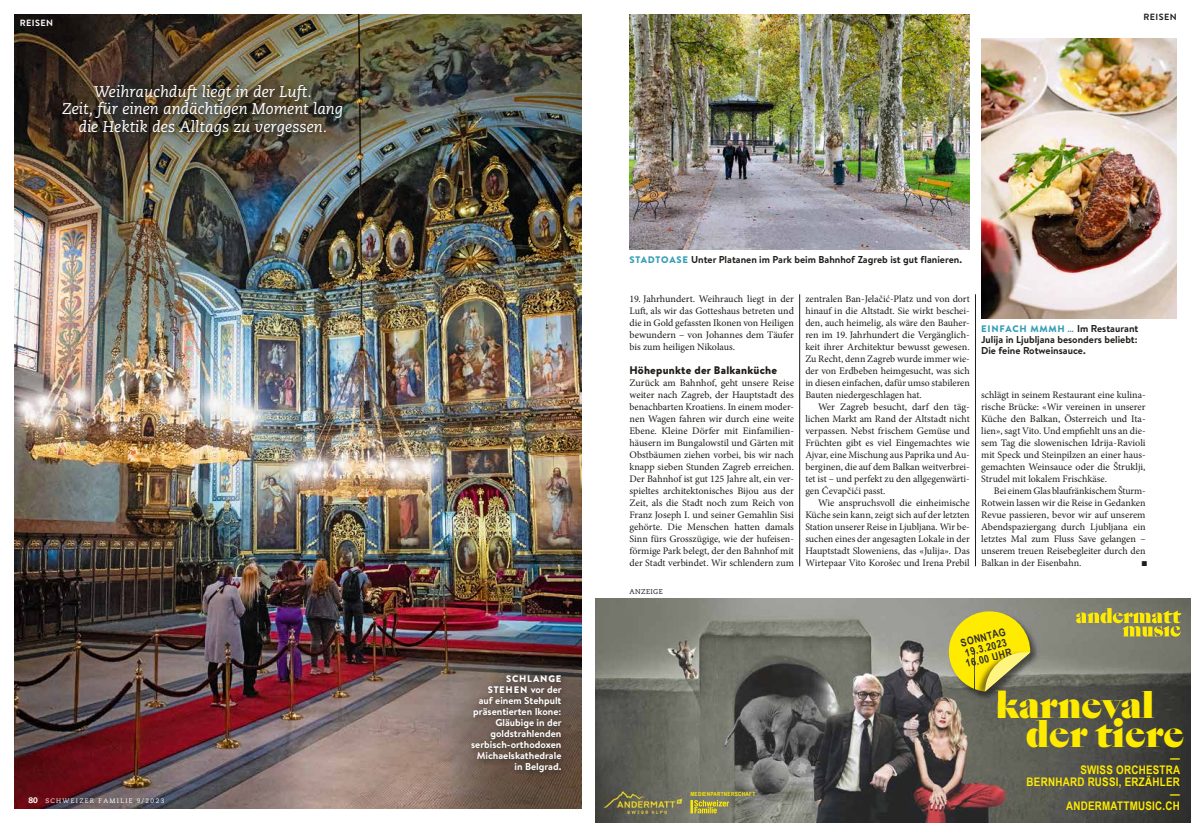
<style>
.page{position:relative;width:1191px;height:823px;background:#fff}
.page>*{position:absolute;margin:0;border:0;box-sizing:border-box;transform-origin:0 0}
.t1{font:900 35.6px/29.6px "Sang Bleu Empire";color:#ffeb00}
.t2{font:italic 15.5px/17.5px "Caecilia";color:#fff;text-align:center}
.t3{font:700 11.8px/11.8px "Arial Narrow";letter-spacing:.02em;color:#ffeb00;text-align:right}
.t4{font:900 11px "Brandon Text";letter-spacing:.02em;color:#1f1c19}
.t5{font:700 10.6px/10.6px "Arial Narrow";color:#312e30}
.t6{font:10px/12px "Minion Pro";color:#1f1c19;text-align:justify}
.t7{font:700 10px/11px "Brandon Text";color:#1f1c19}
.t8{font:700 10px/11px "Brandon Text";color:#fff;text-align:right}
.t9{font:900 9.5px "Brandon Grotesque";letter-spacing:.08em;color:#369db7}
.t10{font:900 9.5px/11px "Brandon Grotesque";letter-spacing:.08em;color:#fff;text-align:right}
.t11{font:700 9px "Brandon Grotesque";letter-spacing:.04em;color:#fff}
.t12{font:700 9px "Brandon Grotesque";letter-spacing:.04em;color:#1f1c19}
.t13{font:7px "Caecilia";letter-spacing:.06em;color:#1f1c19}
.t14{font:7px "Zapf Dingbats Std";color:#1f1c19}
.t15{font:6.5px "Caecilia";letter-spacing:.2em;color:#fff}
.t16{font:700 5.7px "Arial Narrow";letter-spacing:.05em;color:#ffeb00}
.s1{font-weight:800;font-size:8px}
.s2{font-family:"Brandon Grotesque";font-weight:900;font-size:9.5px;color:#369db7}
.s3{font-family:"Brandon Text";font-weight:700;font-size:10px;color:#1f1c19}
.s4{font-family:"Brandon Text";font-weight:700;font-size:10px}
</style>
<div class="page">
<img style="left:14px;top:14px;width:567px;height:794px">
<img style="left:981px;top:38px;width:195px;height:280px">
<img style="left:629px;top:14px;width:340px;height:236px">
<svg style="left:446px;top:655px;width:135px;height:153px;background:#66554b"></svg>
<img style="left:45px;top:66px;width:332px;height:92px;border-radius:50%">
<svg style="left:90px;top:74px;width:256px;height:72px;background:#5e5742"></svg>
<hr style="left:975px;top:294px;width:1px;height:272px;background:#1f1c19">
<hr style="left:799px;top:294px;width:1px;height:272px;background:#1f1c19">
<div style="left:62px;top:83px;width:285px;height:57px;background:#1f1c19;opacity:.6"></div>
<div style="left:467px;top:669px;width:101px;height:109px;background:#1f1c19;opacity:.75"></div>
<img style="left:595px;top:598px;width:596px;height:224px">
<svg style="left:1076px;top:607px;width:105px;height:29px;background:#a7a24a"></svg>
<img style="left:948px;top:610px;width:91px;height:90px">
<svg style="left:998px;top:699px;width:19px;height:1px"></svg>
<img style="left:975px;top:691px;width:54px;height:8px">
<img style="left:995px;top:691px;width:22px;height:8px">
<svg style="left:948px;top:611px;width:82px;height:80px;background:#d3c62d"></svg>
<img style="left:603px;top:791px;width:78px;height:21px">
<svg style="left:690px;top:799px;width:39px;height:13px"></svg>
<p class="t11" style="left:20px;top:17px;width:35px">REISEN</p>
<h2 class="t2" style="left:62px;top:83px;width:282px">Weihrauchduft liegt in der Luft.<br>Zeit, für einen andächtigen Moment lang die Hektik des Alltags zu vergessen.</h2>
<p class="t15" style="left:28px;top:796px;width:138px"><span class="s1">80</span> SCHWEIZER FAMILIE 9/2023</p>
<p class="t12" style="left:1143px;top:11px;width:35px">REISEN</p>
<p class="t7" style="left:629px;top:253px;width:334px"><span class="s2">STADTOASE</span> Unter Platanen im Park beim Bahnhof Zagreb ist gut flanieren.</p>
<p class="t6" style="left:629px;top:292px;width:166px">19. Jahrhundert. Weihrauch liegt in der Luft, als wir das Gotteshaus betreten und die in Gold gefassten Ikonen von Heiligen bewundern – von Johannes dem Täufer bis zum heiligen Nikolaus.</p>
<p class="t4" style="left:629px;top:362px;width:149px">Höhepunkte der Balkanküche</p>
<p class="t6" style="left:629px;top:376px;width:166px">Zurück am Bahnhof, geht unsere Reise weiter nach Zagreb, der Hauptstadt des benachbarten Kroatiens. In einem moder&shy;nen Wagen fahren wir durch eine weite Ebene. Kleine Dörfer mit Einfamilien&shy;häusern im Bungalowstil und Gärten mit Obstbäumen ziehen vorbei, bis wir nach knapp sieben Stunden Zagreb erreichen.<br>Der Bahnhof ist gut 125 Jahre alt, ein ver&shy;spieltes architektonisches Bijou aus der Zeit, als die Stadt noch zum Reich von Franz Joseph I. und seiner Gemahlin Sisi gehörte. Die Menschen hatten damals Sinn fürs Grosszügige, wie der hufeisen&shy;förmige Park belegt, der den Bahnhof mit der Stadt verbindet. Wir schlendern zum</p>
<p class="t13" style="left:629px;top:587px;width:35px">ANZEIGE</p>
<p class="t6" style="left:805px;top:292px;width:166px">zentralen Ban-Jelačić-Platz und von dort hinauf in die Altstadt. Sie wirkt beschei&shy;den, auch heimelig, als wäre den Bauher&shy;ren im 19. Jahrhundert die Vergänglich&shy;keit ihrer Architektur bewusst gewesen.<br>Zu Recht, denn Zagreb wurde immer wie&shy;der von Erdbeben heimgesucht, was sich in diesen einfachen, dafür umso stabileren Bauten niedergeschlagen hat.</p>
<p class="t6" style="left:805px;top:400px;width:166px;text-indent:13px">Wer Zagreb besucht, darf den täg&shy;lichen Markt am Rand der Altstadt nicht verpassen. Nebst frischem Gemüse und Früchten gibt es viel Eingemachtes wie Ajvar, eine Mischung aus Paprika und Au&shy;berginen, die auf dem Balkan weitverbrei&shy;tet ist – und perfekt zu den allgegenwärti&shy;gen Ćevapčići passt.</p>
<p class="t6" style="left:805px;top:496px;width:166px;text-indent:13px">Wie anspruchsvoll die einheimische Küche sein kann, zeigt sich auf der letzten Station unserer Reise in Ljubljana. Wir be&shy;suchen eines der angesagten Lokale in der Hauptstadt Sloweniens, das «Julija». Das Wirtepaar Vito Korošec und Irena Prebil</p>
<p class="t9" style="left:981px;top:322px;width:159px">EINFACH MMMH … <span class="s3">Im Restaurant</span></p>
<p class="t7" style="left:981px;top:334px;width:158px">Julija in Ljubljana besonders beliebt:<br>Die feine Rotweinsauce.</p>
<p class="t6" style="left:981px;top:388px;width:166px">schlägt in seinem Restaurant eine kulina&shy;rische Brücke: «Wir vereinen in unserer Küche den Balkan, Österreich und Ita&shy;lien», sagt Vito. Und empfiehlt uns an die&shy;sem Tag die slowenischen Idrija-Ravioli mit Speck und Steinpilzen an einer haus&shy;gemachten Weinsauce oder die Štruklji, Strudel mit lokalem Frischkäse.</p>
<p class="t6" style="left:981px;top:484px;width:166px;text-indent:13px">Bei einem Glas blaufränkischem Šturm-Rotwein lassen wir die Reise in Gedanken Revue passieren, bevor wir auf unserem Abendspaziergang durch Ljubljana ein letztes Mal zum Fluss Save gelangen – unserem treuen Reisebegleiter durch den Balkan in der Eisenbahn.</p>
<p class="t14" style="left:1141px;top:560px;width:7px">■</p>
<p class="t5" style="left:959px;top:637px;width:49px;rotate:-15deg">SONNTAG<br>19.3.2023<br>16.00 UHR</p>
<p class="t10" style="left:488px;top:673px;width:75px">SCHLANGE<br>STEHEN <span class="s4">vor der</span></p>
<p class="t8" style="left:471px;top:694px;width:92px">auf einem Stehpult präsentierten Ikone:<br>Gläubige in der goldstrahlenden serbisch-orthodoxen<br>Michaelskathedrale in Belgrad.</p>
<h1 class="t1" style="left:1025px;top:690px;width:160px;text-indent:-29px">k rneval der tiere</h1>
<h1 class="t1" style="left:1018px;top:690px;width:22px">a</h1>
<p class="t3" style="left:1026px;top:751px;width:155px">—<br>SWISS ORCHESTRA<br>BERNHARD RUSSI, ERZÄHLER —<br>ANDERMATTMUSIC.CH</p>
<p class="t16" style="left:690px;top:789px;width:66px">MEDIENPARTNERSCHAFT</p>
</div>
